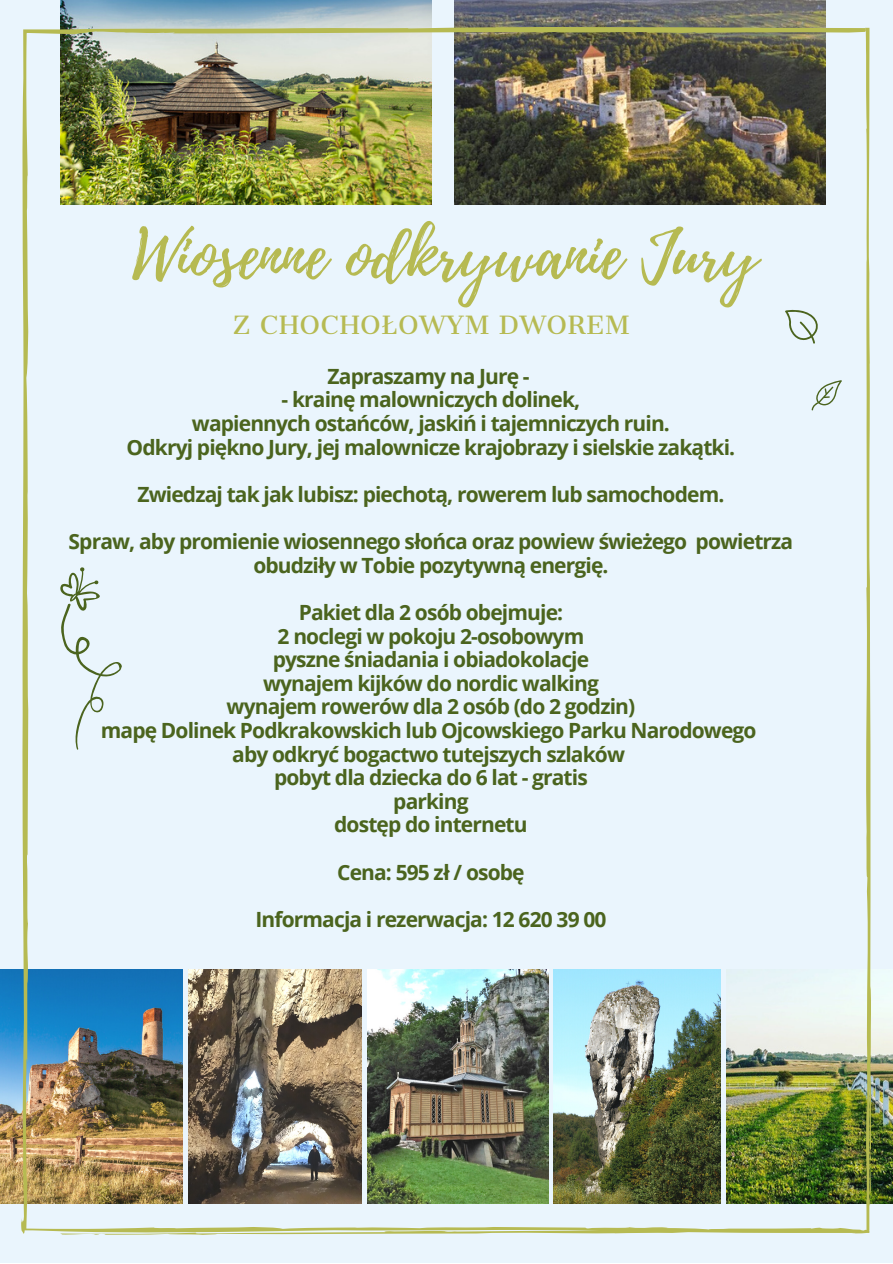
<style>
.page{position:relative;width:893px;height:1264px;background:#fff}
.page>*{position:absolute;margin:0;border:0;box-sizing:border-box;transform-origin:0 0}
.t1{font:67.5px "Playlist Script";color:#b6ba52}
.t2{font:24px "Cantata One";letter-spacing:.035em;color:#b6ba52}
.t3{font:700 21px/23.5px "Open Sans";letter-spacing:-.04em;color:#4b641e;text-align:center}
</style>
<div class="page">
<div style="left:0;top:0;width:892px;height:1262px;background:#eaf5fd"></div>
<img style="left:60px;top:0;width:371px;height:27px">
<img style="left:454px;top:0;width:371px;height:27px">
<img style="left:870px;top:969px;width:22px;height:234px">
<img style="left:0;top:969px;width:21px;height:234px">
<img style="left:21px;top:27px;width:849px;height:1208px">
<h1 class="t1" style="left:132px;top:207px;width:626px">Wiosenne odkrywanie Jury</h1>
<p class="t2" style="left:232px;top:310px;width:398px">Z CHOCHOŁOWYM DWOREM</p>
<p class="t3" style="left:327px;top:364px;width:203px">Zapraszamy na Jurę -</p>
<p class="t3" style="left:127px;top:387px;width:610px">- krainę malowniczych dolinek,<br>wapiennych ostańców, jaskiń i tajemniczych ruin.<br>Odkryj piękno Jury, jej malownicze krajobrazy i sielskie zakątki.</p>
<p class="t3" style="left:137px;top:482px;width:588px">Zwiedzaj tak jak lubisz: piechotą, rowerem lub samochodem.</p>
<p class="t3" style="left:69px;top:529px;width:726px">Spraw, aby promienie wiosennego słońca oraz powiew świeżego powietrza obudziły w Tobie pozytywną energię.</p>
<p class="t3" style="left:101px;top:600px;width:657px">Pakiet dla 2 osób obejmuje:<br>2 noclegi w pokoju 2-osobowym<br>pyszne śniadania i obiadokolacje<br>wynajem kijków do nordic walking<br>wynajem rowerów dla 2 osób (do 2 godzin)<br>mapę Dolinek Podkrakowskich lub Ojcowskiego Parku Narodowego aby odkryć bogactwo tutejszych szlaków<br>pobyt dla dziecka do 6 lat - gratis<br>parking<br>dostęp do internetu</p>
<p class="t3" style="left:337px;top:859px;width:189px">Cena: 595 zł / osobę</p>
<p class="t3" style="left:255px;top:907px;width:352px">Informacja i rezerwacja: 12 620 39 00</p>
</div>
